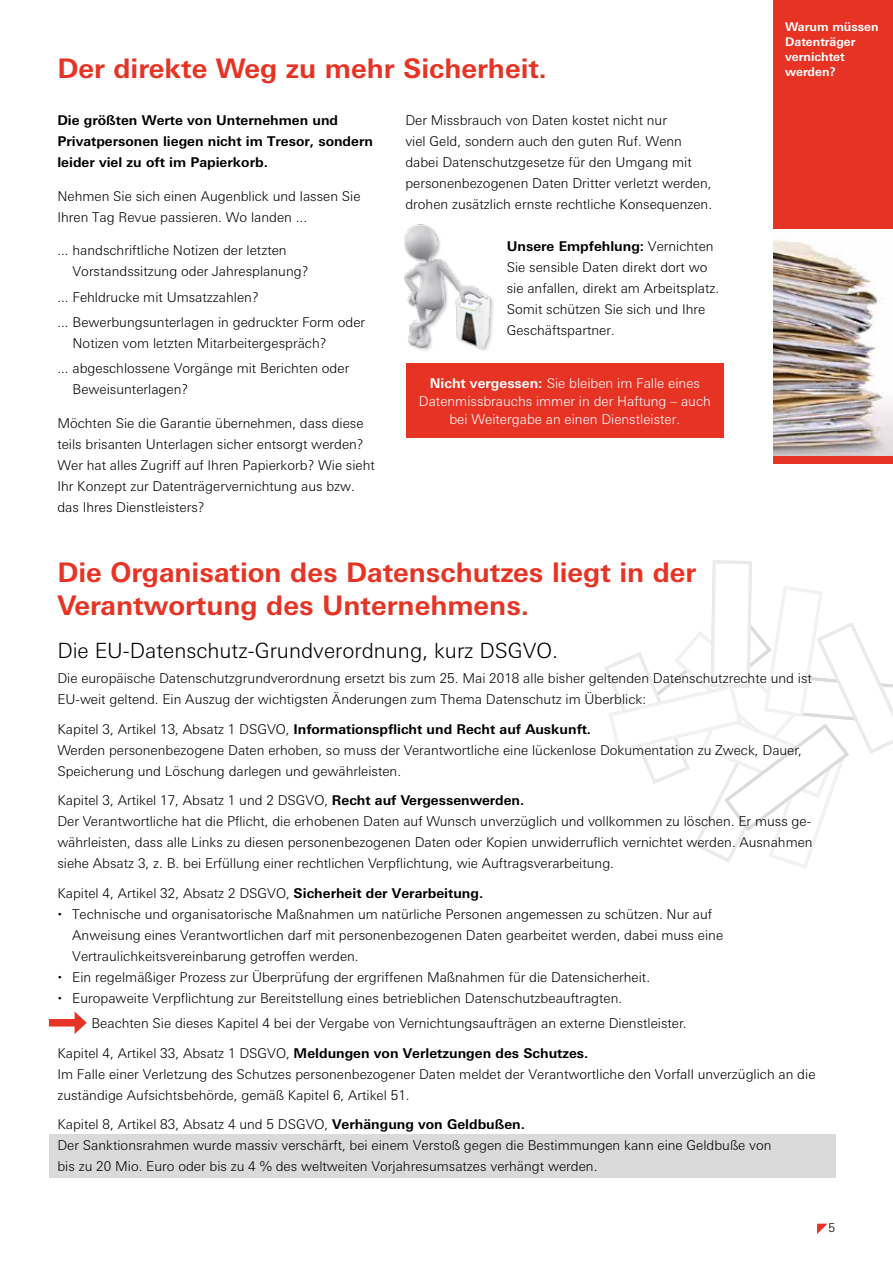
<style>
.page{position:relative;width:893px;height:1263px;background:#fff}
.page>*{position:absolute;margin:0;border:0;box-sizing:border-box;transform-origin:0 0}
.t1{font:700 27px/33px "Univers Next W1 G";color:#e63324}
.t2{font:300 21px "Univers Next W1 G";color:#000}
.t3{font:300 13.5px/21px "Univers Next W1 G";color:#000}
.t4{font:300 13.5px/18px "Univers Next W1 G";color:#fff;text-align:center}
.t5{font:700 13.5px/21px "Univers Next W1 G";color:#000}
.t6{font:700 12px/15px "Univers Next W1 G";color:#fff}
.t7{font:300 12px "Univers Next W1 G";color:#000}
.s1{font-weight:700}
</style>
<div class="page">
<div style="left:774px;top:0;width:119px;height:463px;background:#e63324"></div>
<img style="left:774px;top:230px;width:119px;height:225px">
<div style="left:403px;top:225px;width:94px;height:128px;background:#000;opacity:.2"></div>
<img style="left:403px;top:224px;width:94px;height:123px">
<svg style="left:604px;top:560px;width:289px;height:309px"></svg>
<div style="left:49px;top:1134px;width:787px;height:44px;background:#dadada"></div>
<div style="left:406px;top:364px;width:318px;height:74px;background:#e63324"></div>
<div style="left:49px;top:1019px;width:30px;height:7px;background:#e63324"></div>
<svg style="left:75px;top:1012px;width:12px;height:22px"></svg>
<svg style="left:817px;top:1224px;width:10px;height:10px"></svg>
<h1 class="t1" style="left:57px;top:51px;width:491px">Der direkte Weg zu mehr Sicherheit.</h1>
<p class="t5" style="left:57px;top:110px;width:317px">Die größten Werte von Unternehmen und<br>Privatpersonen liegen nicht im Tresor, sondern leider viel zu oft im Papierkorb.</p>
<p class="t3" style="left:57px;top:185px;width:305px">Nehmen Sie sich einen Augenblick und lassen Sie<br>Ihren Tag Revue passieren. Wo landen ...</p>
<p class="t3" style="left:73px;top:240px;width:237px;text-indent:-15px">... handschriftliche Notizen der letzten<br>Vorstandssitzung oder Jahresplanung?</p>
<p class="t3" style="left:57px;top:284px;width:309px;line-height:25.2px">... Fehldrucke mit Umsatzzahlen?<br>... Bewerbungsunterlagen in gedruckter Form oder</p>
<p class="t3" style="left:57px;top:331px;width:293px;line-height:25.2px;text-align:center">Notizen vom letzten Mitarbeitergespräch?<br>... abgeschlossene Vorgänge mit Berichten oder</p>
<p class="t3" style="left:73px;top:379px;width:117px">Beweisunterlagen?</p>
<p class="t3" style="left:57px;top:413px;width:319px">Möchten Sie die Garantie übernehmen, dass diese teils brisanten Unterlagen sicher entsorgt werden?<br>Wer hat alles Zugriff auf Ihren Papierkorb? Wie sieht Ihr Konzept zur Datenträgervernichtung aus bzw. das Ihres Dienstleisters?</p>
<p class="t3" style="left:405px;top:110px;width:308px">Der Missbrauch von Daten kostet nicht nur<br>viel Geld, sondern auch den guten Ruf. Wenn dabei Datenschutzgesetze für den Umgang mit personenbezogenen Daten Dritter verletzt werden, drohen zusätzlich ernste rechtliche Konsequenzen.</p>
<p class="t3" style="left:507px;top:236px;width:214px"><span class="s1">Unsere Empfehlung:</span> Vernichten<br>Sie sensible Daten direkt dort wo sie anfallen, direkt am Arbeitsplatz.<br>Somit schützen Sie sich und Ihre<br>Geschäftspartner.</p>
<p class="t4" style="left:419px;top:374px;width:293px"><span class="s1">Nicht vergessen:</span> Sie bleiben im Falle eines<br>Datenmissbrauchs immer in der Haftung – auch bei Weitergabe an einen Dienstleister.</p>
<h1 class="t1" style="left:57px;top:555px;width:640px">Die Organisation des Datenschutzes liegt in der<br>Verantwortung des Unternehmens.</h1>
<p class="t6" style="left:785px;top:19px;width:95px">Warum müssen<br>Datenträger vernichtet werden?</p>
<h2 class="t2" style="left:57px;top:638px;width:502px">Die EU-Datenschutz-Grundverordnung, kurz DSGVO.</h2>
<p class="t3" style="left:57px;top:668px;width:756px">Die europäische Datenschutzgrundverordnung ersetzt bis zum 25. Mai 2018 alle bisher geltenden Datenschutzrechte und ist<br>EU-weit geltend. Ein Auszug der wichtigsten Änderungen zum Thema Datenschutz im Überblick:</p>
<p class="t3" style="left:57px;top:718px;width:746px">Kapitel 3, Artikel 13, Absatz 1 DSGVO, <span class="s1">Informationspflicht und Recht auf Auskunft.<br></span>Werden personenbezogene Daten erhoben, so muss der Verantwortliche eine lückenlose Dokumentation zu Zweck, Dauer,<br>Speicherung und Löschung darlegen und gewährleisten.</p>
<p class="t3" style="left:57px;top:790px;width:757px">Kapitel 3, Artikel 17, Absatz 1 und 2 DSGVO, <span class="s1">Recht auf Vergessenwerden.<br></span>Der Verantwortliche hat die Pflicht, die erhobenen Daten auf Wunsch unverzüglich und vollkommen zu löschen. Er muss ge&shy;währleisten, dass alle Links zu diesen personenbezogenen Daten oder Kopien unwiderruflich vernichtet werden. Ausnahmen siehe Absatz 3, z. B. bei Erfüllung einer rechtlichen Verpflichtung, wie Auftragsverarbeitung.</p>
<p class="t3" style="left:72px;top:882px;width:652px;text-indent:-15px">Kapitel 4, Artikel 32, Absatz 2 DSGVO, <span class="s1">Sicherheit der Verarbeitung.<br></span>Technische und organisatorische Maßnahmen um natürliche Personen angemessen zu schützen. Nur auf Anweisung eines Verantwortlichen darf mit personenbezogenen Daten gearbeitet werden, dabei muss eine Vertraulichkeitsvereinbarung getroffen werden.<br>Ein regelmäßiger Prozess zur Überprüfung der ergriffenen Maßnahmen für die Datensicherheit.<br>Europaweite Verpflichtung zur Bereitstellung eines betrieblichen Datenschutzbeauftragten.</p>
<p class="t3" style="left:57px;top:1008px;width:631px;line-height:29.5px;text-indent:34px">Beachten Sie dieses Kapitel 4 bei der Vergabe von Vernichtungsaufträgen an externe Dienstleister.<br>Kapitel 4, Artikel 33, Absatz 1 DSGVO, <span class="s1">Meldungen von Verletzungen des Schutzes.</span></p>
<p class="t3" style="left:57px;top:1063px;width:760px">Im Falle einer Verletzung des Schutzes personenbezogener Daten meldet der Verantwortliche den Vorfall unverzüglich an die zuständige Aufsichtsbehörde, gemäß Kapitel 6, Artikel 51.</p>
<p class="t3" style="left:57px;top:1114px;width:716px">Kapitel 8, Artikel 83, Absatz 4 und 5 DSGVO, <span class="s1">Verhängung von Geldbußen.<br></span>Der Sanktionsrahmen wurde massiv verschärft, bei einem Verstoß gegen die Bestimmungen kann eine Geldbuße von bis zu 20 Mio. Euro oder bis zu 4 % des weltweiten Vorjahresumsatzes verhängt werden.</p>
<p class="t7" style="left:828px;top:1221px;width:8px">5</p>
</div>
